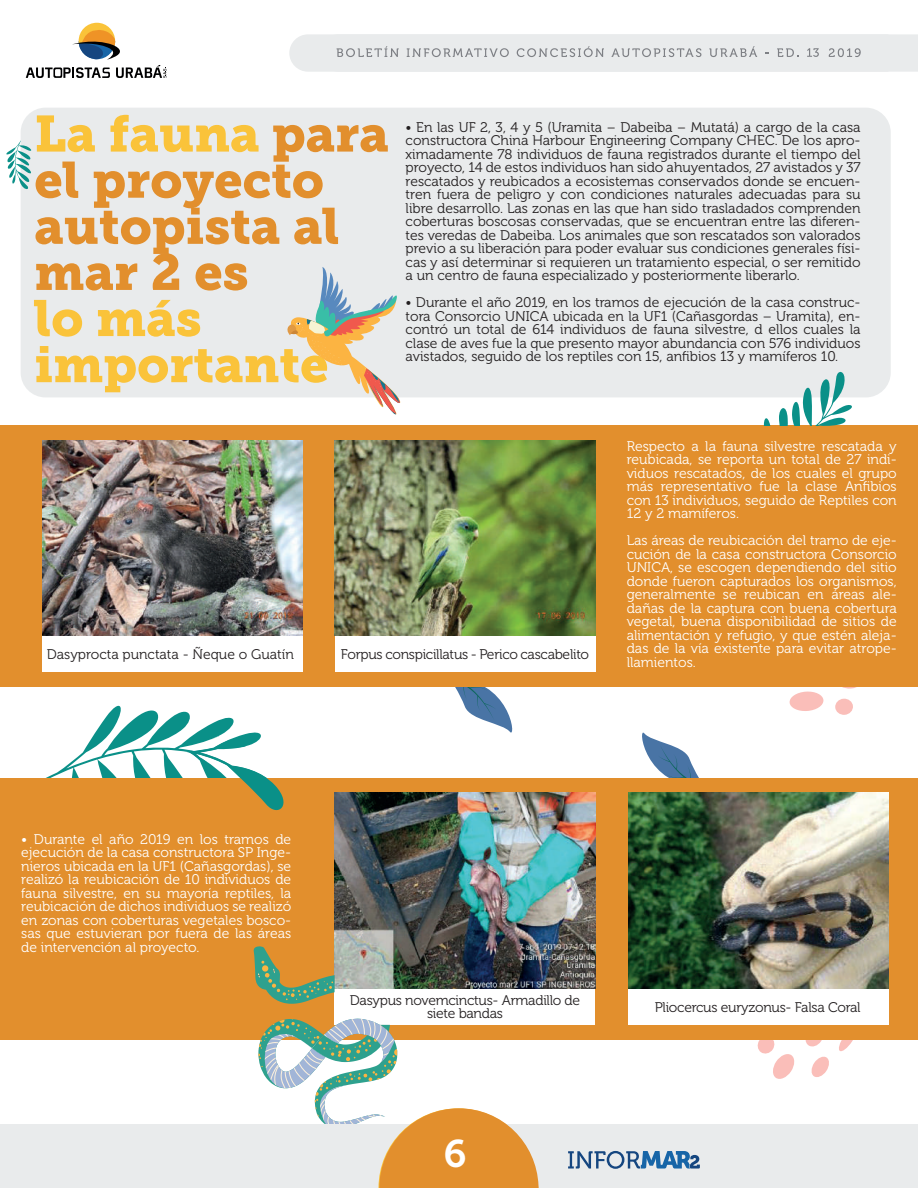
<style>
.page{position:relative;width:918px;height:1188px;background:#fff}
.page>*{position:absolute;margin:0;border:0;box-sizing:border-box;transform-origin:0 0}
.t1{font:50.55px/46px "Museo Slab 900";color:#e28f2d}
.t2{font:50.55px/46.2px "Museo Slab 900";color:#fac33a}
.t3{font:38.4px "Museo Slab 700";color:#fff}
.t4{font:13.95px/13.5px "Museo 300";letter-spacing:-.015em;color:#231f20;text-align:justify}
.t5{font:13.95px/13.5px "Museo 300";color:#fff;text-align:justify}
.s1{color:#fac33a}
</style>
<div class="page">
<div style="left:0;top:1124px;width:918px;height:64px;background:#e9ebec"></div>
<svg style="left:568px;top:1151px;width:132px;height:18px"></svg>
<hr style="left:347px;top:1187px;width:222px;height:1px;background:#585b5c">
<svg style="left:26px;top:23px;width:141px;height:55px"></svg>
<svg style="left:289px;top:34px;width:629px;height:38px;background:#e3e5e6"></svg>
<div style="left:21px;top:108px;width:870px;height:289px;background:#e9ebec;border-radius:25px"></div>
<svg style="left:287px;top:267px;width:114px;height:148px"></svg>
<svg style="left:6px;top:140px;width:26px;height:50px"></svg>
<svg style="left:642px;top:732px;width:57px;height:46px"></svg>
<svg style="left:757px;top:1040px;width:96px;height:39px"></svg>
<svg style="left:789px;top:691px;width:35px;height:20px"></svg>
<svg style="left:842px;top:687px;width:15px;height:2px"></svg>
<div style="left:835px;top:698px;width:18px;height:17px;background:#fabeb9;border-radius:50%"></div>
<svg style="left:455px;top:687px;width:58px;height:46px"></svg>
<div style="left:0;top:425px;width:918px;height:262px;background:#e28f2d"></div>
<div style="left:0;top:778px;width:918px;height:262px;background:#e28f2d"></div>
<div style="left:43px;top:593px;width:260px;height:79px;background:#fff"></div>
<img style="left:43px;top:440px;width:260px;height:196px">
<div style="left:335px;top:593px;width:260px;height:79px;background:#fff"></div>
<img style="left:335px;top:440px;width:260px;height:196px">
<div style="left:628px;top:946px;width:261px;height:79px;background:#fff"></div>
<img style="left:628px;top:793px;width:260px;height:195px">
<div style="left:335px;top:946px;width:260px;height:79px;background:#fff"></div>
<img style="left:335px;top:793px;width:260px;height:196px">
<svg style="left:253px;top:945px;width:286px;height:243px"></svg>
<svg style="left:763px;top:371px;width:89px;height:54px"></svg>
<svg style="left:46px;top:705px;width:238px;height:106px"></svg>
<div style="left:294px;top:1124px;width:75px;height:24px;background:#e9ebec"></div>
<h1 class="t1" style="left:34px;top:111px;width:356px"><span class="s1">La fauna</span> para el proyecto autopista al mar 2 es</h1>
<h1 class="t2" style="left:34px;top:296px;width:296px">lo más importante</h1>
<p class="t4" style="left:406px;top:120px;width:457px">• En las UF 2, 3, 4 y 5 (Uramita – Dabeiba – Mutatá) a cargo de la casa constructora China Harbour Engineering Company CHEC. De los apro&shy;ximadamente 78 individuos de fauna registrados durante el tiempo del proyecto, 14 de estos individuos han sido ahuyentados, 27 avistados y 37 rescatados y reubicados a ecosistemas conservados donde se encuen&shy;tren fuera de peligro y con condiciones naturales adecuadas para su libre desarrollo. Las zonas en las que han sido trasladados comprenden coberturas boscosas conservadas, que se encuentran entre las diferen&shy;tes veredas de Dabeiba. Los animales que son rescatados son valorados previo a su liberación para poder evaluar sus condiciones generales físi&shy;cas y así determinar si requieren un tratamiento especial, o ser remitido a un centro de fauna especializado y posteriormente liberarlo.</p>
<p class="t4" style="left:406px;top:296px;width:456px">• Durante el año 2019, en los tramos de ejecución de la casa construc&shy;tora Consorcio UNICA ubicada en la UF1 (Cañasgordas – Uramita), en&shy;contró un total de 614 individuos de fauna silvestre, d ellos cuales la clase de aves fue la que presento mayor abundancia con 576 individuos avistados, seguido de los reptiles con 15, anfibios 13 y mamíferos 10.</p>
<p class="t4" style="left:47px;top:648px;width:249px">Dasyprocta punctata - Ñeque o Guatín</p>
<p class="t4" style="left:341px;top:648px;width:250px">Forpus conspicillatus - Perico cascabelito</p>
<p class="t5" style="left:627px;top:439px;width:272px">Respecto a la fauna silvestre rescatada y reubicada, se reporta un total de 27 indi&shy;viduos rescatados, de los cuales el grupo más representativo fue la clase Anfibios con 13 individuos, seguido de Reptiles con 12 y 2 mamíferos.</p>
<p class="t5" style="left:627px;top:534px;width:272px">Las áreas de reubicación del tramo de eje&shy;cución de la casa constructora Consorcio UNICA, se escogen dependiendo del sitio donde fueron capturados los organismos, generalmente se reubican en áreas ale&shy;dañas de la captura con buena cobertura vegetal, buena disponibilidad de sitios de alimentación y refugio, y que estén aleja&shy;das de la vía existente para evitar atrope&shy;llamientos.</p>
<p class="t5" style="left:21px;top:833px;width:272px">• Durante el año 2019 en los tramos de ejecución de la casa constructora SP Inge&shy;nieros ubicada en la UF1 (Cañasgordas), se realizó la reubicación de 10 individuos de fauna silvestre, en su mayoría reptiles, la reubicación de dichos individuos se realizó en zonas con coberturas vegetales bosco&shy;sas que estuvieran por fuera de las áreas de intervención al proyecto.</p>
<p class="t4" style="left:350px;top:993px;width:232px;text-align:center">Dasypus novemcinctus- Armadillo de siete bandas</p>
<p class="t4" style="left:655px;top:1000px;width:207px">Pliocercus euryzonus- Falsa Coral</p>
<h2 class="t3" style="left:444px;top:1132px;width:25px">6</h2>
</div>
